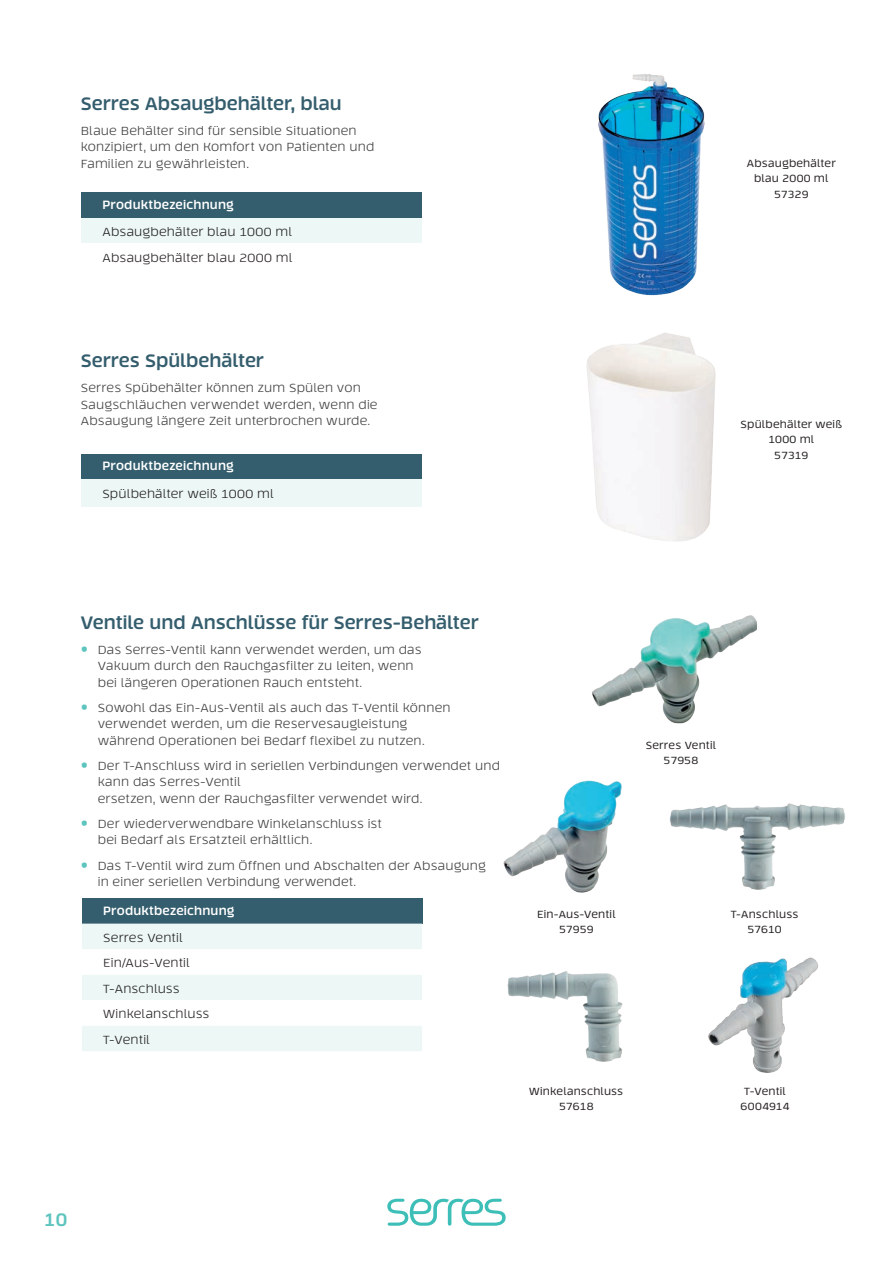
<style>
.page{position:relative;width:893px;height:1263px;background:#fff}
.page>*{position:absolute;margin:0;border:0;box-sizing:border-box;transform-origin:0 0}
.t1{font:700 18px "Tecna";letter-spacing:-.005em;color:#345d6d}
.t2{font:700 18px "Tecna";color:#5dc4be}
.t3{font:300 12px/16.5px "Tecna";letter-spacing:.01em;color:#3e3e3f}
.t4{font:300 12px/25.5px "Tecna";letter-spacing:.01em;color:#231f20}
.t5{font:700 12px "Tecna";letter-spacing:.015em;color:#fff}
.t6{font:10.5px/15.3px "Tecna";letter-spacing:.015em;color:#231f20;text-align:center}
.s1{font-size:18px;color:#5dc4be}
</style>
<div class="page">
<svg style="left:387px;top:1199px;width:119px;height:27px"></svg>
<img style="left:592px;top:615px;width:165px;height:109px">
<img style="left:669px;top:803px;width:176px;height:87px">
<img style="left:503px;top:780px;width:119px;height:113px">
<img style="left:708px;top:957px;width:110px;height:116px">
<img style="left:507px;top:971px;width:116px;height:91px">
<img style="left:598px;top:74px;width:107px;height:222px">
<div style="left:81px;top:193px;width:340px;height:25px;background:#345d6d"></div>
<div style="left:81px;top:218px;width:340px;height:26px;background:#ecf7f6"></div>
<img style="left:587px;top:333px;width:129px;height:209px">
<div style="left:81px;top:454px;width:340px;height:25px;background:#345d6d"></div>
<div style="left:81px;top:479px;width:340px;height:27px;background:#ecf7f6"></div>
<div style="left:82px;top:898px;width:340px;height:25px;background:#345d6d"></div>
<svg style="left:82px;top:923px;width:340px;height:128px"></svg>
<h1 class="t1" style="left:81px;top:92px;width:263px">Serres Absaugbehälter, blau</h1>
<p class="t3" style="left:81px;top:122px;width:295px">Blaue Behälter sind für sensible Situationen konzipiert, um den Komfort von Patienten und<br>Familien zu gewährleisten.</p>
<p class="t5" style="left:102px;top:197px;width:133px">Produktbezeichnung</p>
<p class="t4" style="left:102px;top:219px;width:191px">Absaugbehälter blau 1000 ml<br>Absaugbehälter blau 2000 ml</p>
<h1 class="t1" style="left:81px;top:349px;width:185px">Serres Spülbehälter</h1>
<p class="t3" style="left:81px;top:380px;width:298px">Serres Spübehälter können zum Spülen von<br>Saugschläuchen verwendet werden, wenn die<br>Absaugung längere Zeit unterbrochen wurde.</p>
<p class="t5" style="left:102px;top:458px;width:133px">Produktbezeichnung</p>
<p class="t4" style="left:102px;top:481px;width:173px">Spülbehälter weiß 1000 ml</p>
<p class="t6" style="left:747px;top:156px;width:90px">Absaugbehälter blau 2000 ml<br>57329</p>
<p class="t6" style="left:741px;top:417px;width:103px">Spülbehälter weiß<br>1000 ml<br>57319</p>
<h1 class="t1" style="left:81px;top:611px;width:399px">Ventile und Anschlüsse für Serres-Behälter</h1>
<p class="t3" style="left:98px;top:641px;width:325px;text-indent:-17px"><span class="s1">•</span> Das Serres-Ventil kann verwendet werden, um das<br>Vakuum durch den Rauchgasfilter zu leiten, wenn bei längeren Operationen Rauch entsteht.</p>
<p class="t3" style="left:98px;top:699px;width:354px;text-indent:-17px"><span class="s1">•</span> Sowohl das Ein-Aus-Ventil als auch das T-Ventil können verwendet werden, um die Reservesaugleistung während Operationen bei Bedarf flexibel zu nutzen.</p>
<p class="t3" style="left:98px;top:757px;width:404px;text-indent:-17px"><span class="s1">•</span> Der T-Anschluss wird in seriellen Verbindungen verwendet und kann das Serres-Ventil<br>ersetzen, wenn der Rauchgasfilter verwendet wird.</p>
<p class="t3" style="left:98px;top:815px;width:286px;text-indent:-17px"><span class="s1">•</span> Der wiederverwendbare Winkelanschluss ist bei Bedarf als Ersatzteil erhältlich.</p>
<p class="t3" style="left:98px;top:857px;width:390px;text-indent:-17px"><span class="s1">•</span> Das T-Ventil wird zum Öffnen und Abschalten der Absaugung in einer seriellen Verbindung verwendet.</p>
<p class="t5" style="left:103px;top:902px;width:133px">Produktbezeichnung</p>
<p class="t4" style="left:103px;top:925px;width:108px">Serres Ventil<br>Ein/Aus-Ventil<br>T-Anschluss<br>Winkelanschluss<br>T-Ventil</p>
<p class="t6" style="left:646px;top:737px;width:72px">Serres Ventil<br>57958</p>
<p class="t6" style="left:537px;top:906px;width:80px">Ein-Aus-Ventil<br>57959</p>
<p class="t6" style="left:731px;top:906px;width:69px">T-Anschluss<br>57610</p>
<p class="t6" style="left:529px;top:1083px;width:95px">Winkelanschluss<br>57618</p>
<p class="t6" style="left:741px;top:1083px;width:50px">T-Ventil<br>6004914</p>
<h1 class="t2" style="left:44px;top:1208px;width:25px">10</h1>
</div>
